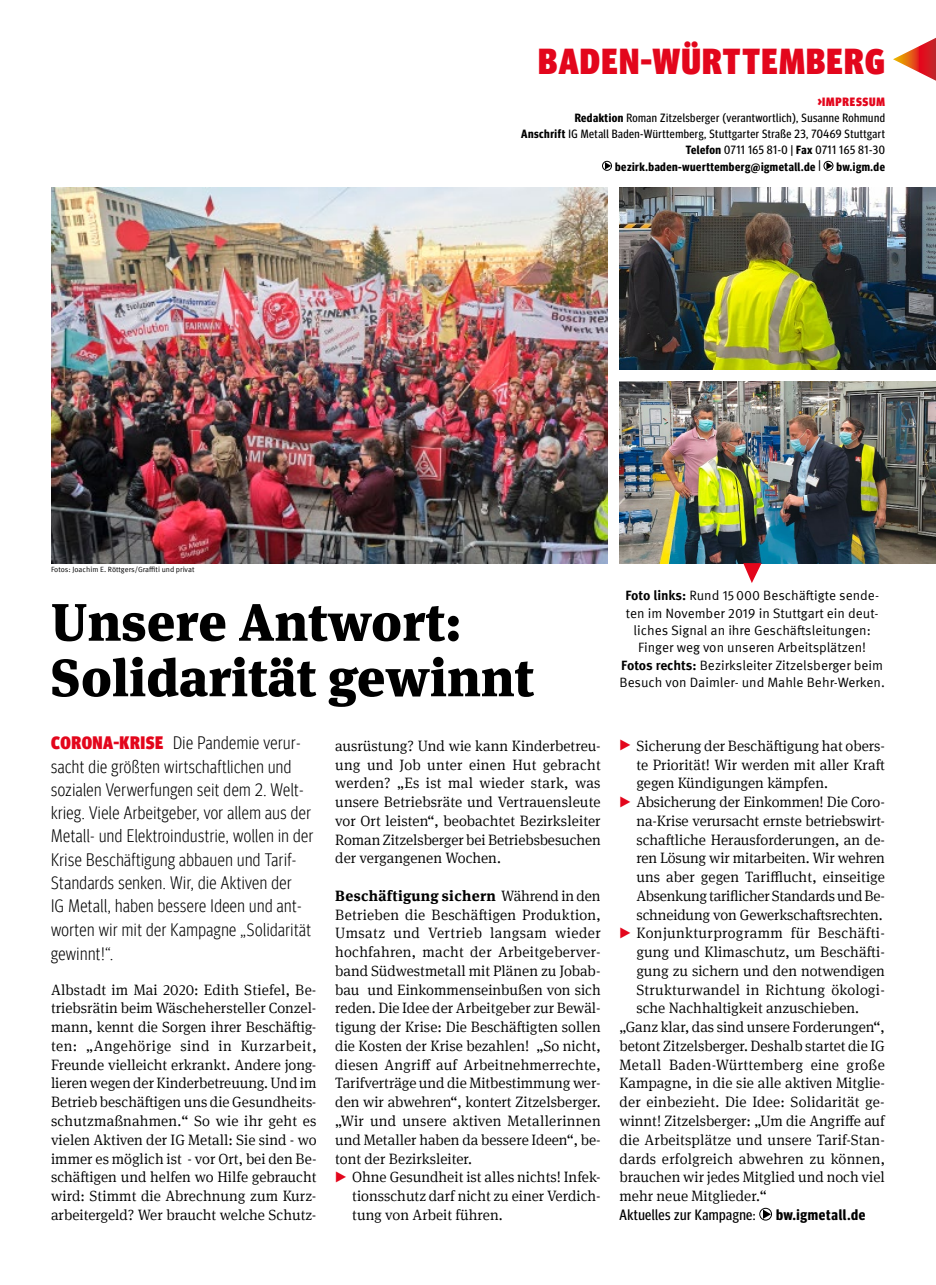
<style>
.page{position:relative;width:936px;height:1285px;background:#fff}
.page>*{position:absolute;margin:0;border:0;box-sizing:border-box;transform-origin:0 0}
.t1{font:900 52.5px/55.5px "Meta Serif IGM";color:#000}
.t2{font:900 condensed 36px "Meta Head IGM";letter-spacing:.04em;color:#e3061c}
.t3{font:300 condensed 18px/23.4px "Meta Head IGM";letter-spacing:.03em;color:#000}
.t4{font:300 15px/18.8px "Meta Serif IGM";color:#000;text-align:justify}
.t5{font:300 15px "Meta Serif IGM";letter-spacing:.025em;color:#000}
.t6{font:700 15px "Meta Serif IGM";letter-spacing:.025em;color:#000}
.t7{font:15px "Meta Headline Cond OT";letter-spacing:.03em;color:#000}
.t8{font:700 15px "Meta Headline Cond OT";letter-spacing:.045em;color:#000}
.t9{font:13.5px/17.2px "Meta IGM";color:#000;text-align:center}
.t10{font:12px/15.8px "Meta Headline Cond OT";letter-spacing:.04em;color:#000;text-align:right}
.t11{font:700 12px "Meta Headline Cond OT";letter-spacing:.04em;color:#000}
.t12{font:900 condensed 12px "Meta Head IGM";letter-spacing:.07em;color:#e3061c}
.t13{font:7.5px "Meta IGM";color:#000}
.s1{font-weight:700}
.s2{font-weight:400}
.s3{font-weight:900;color:#e3061c}
.s4{font-weight:300}
.s5{font-family:"Meta Head IGM";font-weight:900;font-stretch:condensed;font-size:21px;color:#e3061c}
</style>
<div class="page">
<svg style="left:893px;top:38px;width:42px;height:43px"></svg>
<div style="left:602px;top:161px;width:10px;height:10px;border:1px solid #000;border-radius:50%"></div>
<svg style="left:605px;top:162px;width:6px;height:7px"></svg>
<div style="left:823px;top:161px;width:10px;height:10px;border:1px solid #000;border-radius:50%"></div>
<svg style="left:826px;top:162px;width:6px;height:7px"></svg>
<img style="left:51px;top:188px;width:556px;height:375px">
<img style="left:619px;top:188px;width:316px;height:181px">
<img style="left:619px;top:381px;width:316px;height:182px">
<svg style="left:743px;top:563px;width:18px;height:20px"></svg>
<div style="left:759px;top:1207px;width:13px;height:13px;border:1px solid #000;border-radius:50%"></div>
<svg style="left:763px;top:1209px;width:8px;height:9px"></svg>
<h2 class="t2" style="left:538px;top:33px;width:348px">BADEN-WÜRTTEMBERG</h2>
<p class="t13" style="left:51px;top:563px;width:145px">Fotos: Joachim E. Röttgers/Graffiti und privat</p>
<p class="t12" style="left:817px;top:92px;width:69px">&gt;IMPRESSUM</p>
<p class="t10" style="left:521px;top:110px;width:365px"><span class="s1">Redaktion</span> Roman Zitzelsberger (verantwortlich), Susanne Rohmund<br><span class="s1">Anschrift</span> IG Metall Baden-Württemberg, Stuttgarter Straße 23, 70469 Stuttgart<br><span class="s1">Telefon</span> 0711 165 81-0 | <span class="s1">Fax</span> 0711 165 81-30</p>
<p class="t11" style="left:615px;top:159px;width:207px">bezirk.baden-wuerttemberg@igmetall.de <span class="s2">|</span></p>
<p class="t11" style="left:836px;top:159px;width:50px">bw.igm.de</p>
<h1 class="t1" style="left:51px;top:589px;width:484px">Unsere Antwort:<br>Solidarität gewinnt</h1>
<p class="t3" style="left:51px;top:730px;width:264px"><span class="s3">CORONA-KRISE</span> Die Pandemie verur&shy;sacht die größten wirtschaftlichen und sozialen Verwerfungen seit dem 2. Welt&shy;krieg. Viele Arbeitgeber, vor allem aus der Metall- und Elektroindustrie, wollen in der Krise Beschäftigung abbauen und Tarif-Standards senken. Wir, die Aktiven der<br>IG Metall, haben bessere Ideen und ant&shy;worten wir mit der Kampagne „Solidarität gewinnt!“.</p>
<p class="t4" style="left:51px;top:979px;width:267px">Albstadt im Mai 2020: Edith Stiefel, Be&shy;triebsrätin beim Wäschehersteller Conzel&shy;mann, kennt die Sorgen ihrer Beschäftig&shy;ten: „Angehörige sind in Kurzarbeit, Freunde vielleicht erkrankt. Andere jong&shy;lieren wegen der Kinderbetreuung. Und im Betrieb beschäftigen uns die Gesundheits&shy;schutzmaßnahmen.“ So wie ihr geht es vielen Aktiven der IG Metall: Sie sind - wo immer es möglich ist - vor Ort, bei den Be&shy;schäftigen und helfen wo Hilfe gebraucht wird: Stimmt die Abrechnung zum Kurz&shy;arbeitergeld? Wer braucht welche Schutz-</p>
<p class="t4" style="left:335px;top:735px;width:267px">ausrüstung? Und wie kann Kinderbetreu&shy;ung und Job unter einen Hut gebracht werden? „Es ist mal wieder stark, was unsere Betriebsräte und Vertrauensleute vor Ort leisten“, beobachtet Bezirksleiter Roman Zitzelsberger bei Betriebsbesuchen der vergangenen Wochen.</p>
<p class="t6" style="left:335px;top:883px;width:267px">Beschäftigung sichern <span class="s4">Während in den</span></p>
<p class="t4" style="left:335px;top:904px;width:267px">Betrieben die Beschäftigen Produktion,</p>
<p class="t5" style="left:335px;top:922px;width:267px">Umsatz und Vertrieb langsam wieder</p>
<p class="t4" style="left:335px;top:941px;width:267px">hochfahren, macht der Arbeitgeberver-</p>
<p class="t4" style="left:335px;top:960px;width:267px">band Südwestmetall mit Plänen zu Jobab-</p>
<p class="t4" style="left:335px;top:979px;width:267px">bau und Einkommenseinbußen von sich</p>
<p class="t4" style="left:335px;top:997px;width:267px">reden. Die Idee der Arbeitgeber zur Bewäl-</p>
<p class="t4" style="left:335px;top:1016px;width:267px">tigung der Krise: Die Beschäftigten sollen</p>
<p class="t4" style="left:335px;top:1035px;width:267px">die Kosten der Krise bezahlen! „So nicht,</p>
<p class="t4" style="left:335px;top:1054px;width:267px">diesen Angriff auf Arbeitnehmerrechte,</p>
<p class="t4" style="left:335px;top:1072px;width:267px">Tarifverträge und die Mitbestimmung wer-</p>
<p class="t4" style="left:335px;top:1091px;width:267px">den wir abwehren“, kontert Zitzelsberger.</p>
<p class="t4" style="left:335px;top:1110px;width:267px">„Wir und unsere aktiven Metallerinnen</p>
<p class="t4" style="left:335px;top:1129px;width:267px">und Metaller haben da bessere Ideen“, be-</p>
<p class="t4" style="left:335px;top:1147px;width:138px">tont der Bezirksleiter.</p>
<p class="t4" style="left:335px;top:1166px;width:267px"><span class="s5">▸</span> Ohne Gesundheit ist alles nichts! Infek-</p>
<p class="t4" style="left:352px;top:1185px;width:250px">tionsschutz darf nicht zu einer Verdich-</p>
<p class="t4" style="left:352px;top:1204px;width:152px">tung von Arbeit führen.</p>
<p class="t9" style="left:619px;top:586px;width:267px"><span class="s1">Foto links:</span> Rund 15000 Beschäftigte sende&shy;ten im November 2019 in Stuttgart ein deut&shy;liches Signal an ihre Geschäftsleitungen:<br>Finger weg von unseren Arbeitsplätzen!<br><span class="s1">Fotos rechts:</span> Bezirksleiter Zitzelsberger beim Besuch von Daimler- und Mahle Behr-Werken.</p>
<p class="t4" style="left:619px;top:735px;width:267px"><span class="s5">▸</span> Sicherung der Beschäftigung hat obers-</p>
<p class="t4" style="left:636px;top:754px;width:250px">te Priorität! Wir werden mit aller Kraft</p>
<p class="t4" style="left:636px;top:772px;width:193px">gegen Kündigungen kämpfen.</p>
<p class="t4" style="left:619px;top:791px;width:267px"><span class="s5">▸</span> Absicherung der Einkommen! Die Coro-</p>
<p class="t4" style="left:636px;top:810px;width:250px">na-Krise verursacht ernste betriebswirt-</p>
<p class="t4" style="left:636px;top:829px;width:250px">schaftliche Herausforderungen, an de-</p>
<p class="t4" style="left:636px;top:847px;width:250px">ren Lösung wir mitarbeiten. Wir wehren</p>
<p class="t4" style="left:636px;top:866px;width:250px">uns aber gegen Tarifflucht, einseitige</p>
<p class="t4" style="left:636px;top:885px;width:250px">Absenkung tariflicher Standards und Be-</p>
<p class="t4" style="left:636px;top:904px;width:247px">schneidung von Gewerkschaftsrechten.</p>
<p class="t5" style="left:619px;top:922px;width:267px"><span class="s5">▸</span> Konjunkturprogramm für Beschäfti-</p>
<p class="t4" style="left:636px;top:941px;width:250px">gung und Klimaschutz, um Beschäfti-</p>
<p class="t4" style="left:636px;top:960px;width:250px">gung zu sichern und den notwendigen</p>
<p class="t4" style="left:636px;top:979px;width:250px">Strukturwandel in Richtung ökologi-</p>
<p class="t4" style="left:636px;top:997px;width:224px">sche Nachhaltigkeit anzuschieben.</p>
<p class="t4" style="left:619px;top:1016px;width:267px">„Ganz klar, das sind unsere Forderungen“,</p>
<p class="t4" style="left:619px;top:1035px;width:267px">betont Zitzelsberger. Deshalb startet die IG</p>
<p class="t5" style="left:619px;top:1053px;width:267px">Metall Baden-Württemberg eine große</p>
<p class="t4" style="left:619px;top:1072px;width:267px">Kampagne, in die sie alle aktiven Mitglie-</p>
<p class="t4" style="left:619px;top:1091px;width:267px">der einbezieht. Die Idee: Solidarität ge-</p>
<p class="t4" style="left:619px;top:1110px;width:267px">winnt! Zitzelsberger: „Um die Angriffe auf</p>
<p class="t4" style="left:619px;top:1129px;width:267px">die Arbeitsplätze und unsere Tarif-Stan-</p>
<p class="t4" style="left:619px;top:1147px;width:267px">dards erfolgreich abwehren zu können,</p>
<p class="t4" style="left:619px;top:1166px;width:267px">brauchen wir jedes Mitglied und noch viel</p>
<p class="t4" style="left:619px;top:1185px;width:149px">mehr neue Mitglieder.“</p>
<p class="t7" style="left:619px;top:1205px;width:138px">Aktuelles zur Kampagne:</p>
<p class="t8" style="left:776px;top:1205px;width:91px">bw.igmetall.de</p>
</div>
